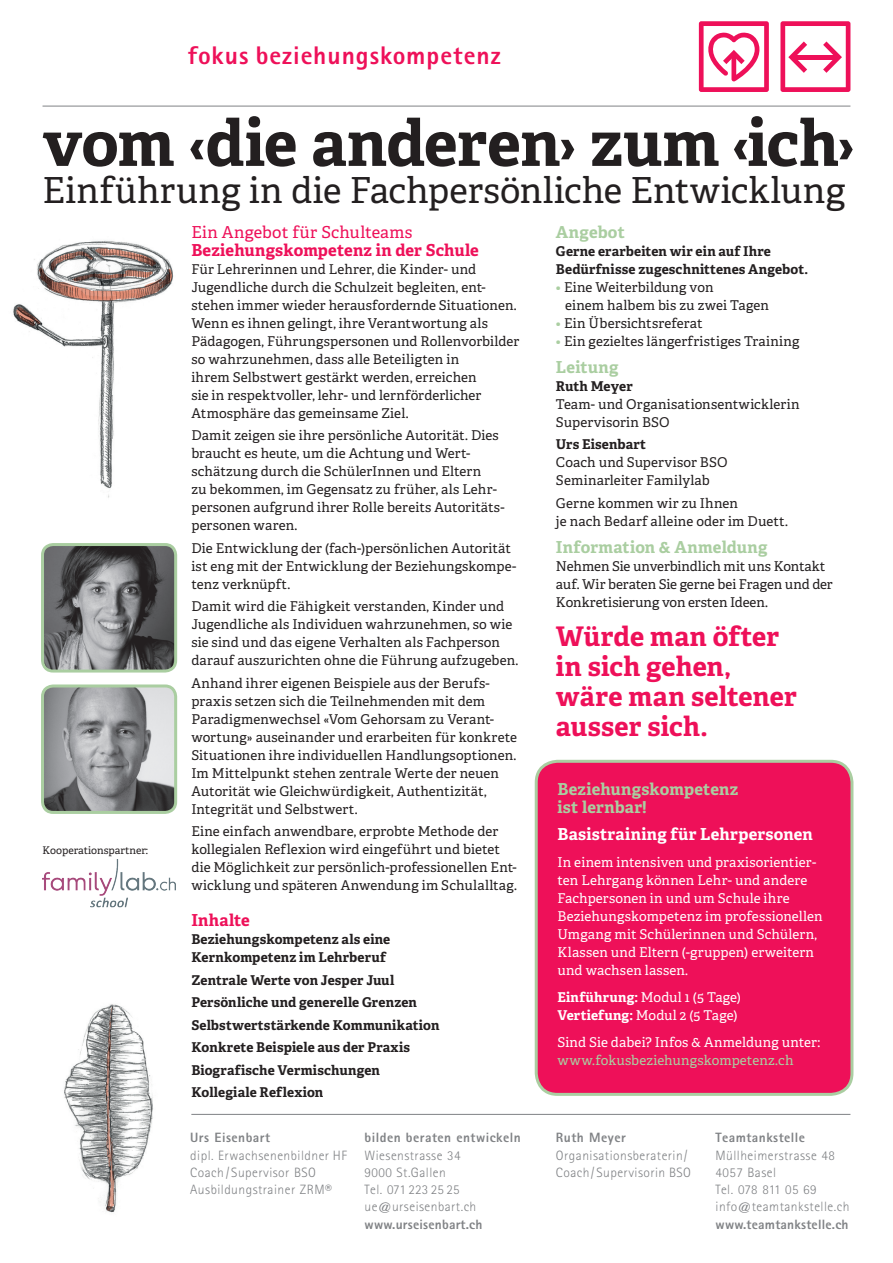
<style>
.page{position:relative;width:893px;height:1263px;background:#fff}
.page>*{position:absolute;margin:0;border:0;box-sizing:border-box;transform-origin:0 0}
.t1{font:700 63.9px "Adelle Basic";letter-spacing:-.005em;color:#231f20}
.t2{font:35.85px "Adelle Basic";letter-spacing:.005em;color:#231f20}
.t3{font:700 27px/30px "Adelle Basic";letter-spacing:.005em;color:#ee1059}
.t4{font:800 25.5px "Rotis Sans Serif";letter-spacing:.04em;color:#ee1059}
.t5{font:700 16.5px/18px "Adelle Basic";letter-spacing:.01em;color:#aacea1}
.t6{font:700 16.5px "Adelle Basic";letter-spacing:.01em;color:#ee1059}
.t7{font:700 16.5px "Adelle Basic";letter-spacing:.015em;color:#fff}
.t8{font:16.5px "Adelle Basic";letter-spacing:.015em;color:#ee1059}
.t9{font:13.5px/18px "Adelle Basic";letter-spacing:.005em;color:#231f20}
.t10{font:13.5px/18px "Adelle Basic";letter-spacing:.01em;color:#fff}
.t11{font:700 13.5px/22.5px "Adelle Basic";letter-spacing:.01em;color:#231f20}
.t12{font:300 13.5px/17.2px "Rotis Sans Serif";letter-spacing:.035em;color:#808285}
.t13{font:800 13.5px "Rotis Sans Serif";letter-spacing:.035em;color:#808285}
.t14{font:800 13.5px "Rotis Sans Serif";letter-spacing:.015em;color:#808285}
.t15{font:13.5px "Adelle Basic";letter-spacing:.01em;color:#aacea1}
.t16{font:10.5px "Adelle Basic";color:#231f20}
.s1{color:#aacea1}
.s2{font-weight:700}
</style>
<div class="page">
<img style="left:64px;top:1004px;width:129px;height:209px">
<svg style="left:780px;top:21px;width:70px;height:71px"></svg>
<svg style="left:699px;top:21px;width:70px;height:71px"></svg>
<hr style="left:191px;top:1114px;width:659px;height:1px;background:#808285">
<hr style="left:43px;top:106px;width:807px;height:1px;background:#808285">
<img style="left:45px;top:688px;width:128px;height:122px">
<div style="left:41px;top:684px;width:136px;height:130px;border:3px solid #aacea1;border-radius:11px"></div>
<img style="left:43px;top:547px;width:133px;height:124px">
<div style="left:41px;top:543px;width:136px;height:129px;border:3px solid #aacea1;border-radius:11px"></div>
<img style="left:43px;top:860px;width:133px;height:48px">
<img style="left:13px;top:240px;width:160px;height:258px">
<div style="left:536px;top:761px;width:316px;height:333px;background:#ee1059;border-radius:21px"></div>
<div style="left:535px;top:760px;width:318px;height:336px;border:3px solid #aacea1;border-radius:21px"></div>
<h3 class="t4" style="left:188px;top:39px;width:314px">fokus beziehungskompetenz</h3>
<h1 class="t1" style="left:43px;top:105px;width:814px">vom ‹die anderen› zum ‹ich›</h1>
<h2 class="t2" style="left:43px;top:170px;width:804px">Einführung in die Fachpersönliche Entwicklung</h2>
<p class="t5" style="left:556px;top:223px;width:70px">Angebot</p>
<p class="t11" style="left:556px;top:242px;width:254px;line-height:18px">Gerne erarbeiten wir ein auf Ihre<br>Bedürfnisse zugeschnittenes Angebot.</p>
<p class="t9" style="left:565px;top:278px;width:205px;text-indent:-9px"><span class="s1">•</span> Eine Weiterbildung von<br>einem halbem bis zu zwei Tagen</p>
<p class="t9" style="left:556px;top:314px;width:148px"><span class="s1">•</span> Ein Übersichtsreferat</p>
<p class="t9" style="left:556px;top:332px;width:245px"><span class="s1">•</span> Ein gezieltes längerfristiges Training</p>
<p class="t5" style="left:556px;top:358px;width:64px">Leitung</p>
<p class="t11" style="left:556px;top:375px;width:78px">Ruth Meyer</p>
<p class="t9" style="left:556px;top:395px;width:245px">Team- und Organisationsentwicklerin<br>Supervisorin BSO</p>
<p class="t11" style="left:556px;top:433px;width:92px">Urs Eisenbart</p>
<p class="t9" style="left:556px;top:453px;width:173px">Coach und Supervisor BSO<br>Seminarleiter Familylab</p>
<p class="t9" style="left:556px;top:494px;width:233px">Gerne kommen wir zu Ihnen<br>je nach Bedarf alleine oder im Duett.</p>
<p class="t5" style="left:556px;top:538px;width:213px">Information &amp; Anmeldung</p>
<p class="t9" style="left:556px;top:557px;width:278px">Nehmen Sie unverbindlich mit uns Kontakt auf. Wir beraten Sie gerne bei Fragen und der<br>Konkretisierung von ersten Ideen.</p>
<h3 class="t3" style="left:556px;top:621px;width:242px">Würde man öfter in sich gehen, wäre man seltener ausser sich.</h3>
<p class="t8" style="left:191px;top:222px;width:223px">Ein Angebot für Schulteams</p>
<p class="t6" style="left:191px;top:240px;width:289px">Beziehungskompetenz in der Schule</p>
<p class="t9" style="left:191px;top:260px;width:330px">Für Lehrerinnen und Lehrer, die Kinder- und Jugendliche durch die Schulzeit begleiten, ent-- stehen immer wieder herausfordernde Situationen.<br>Wenn es ihnen gelingt, ihre Verantwortung als Pädagogen, Führungspersonen und Rollenvorbilder so wahrzunehmen, dass alle Beteiligten in<br>ihrem Selbstwert gestärkt werden, erreichen<br>sie in respektvoller, lehr- und lernförderlicher Atmosphäre das gemeinsame Ziel.</p>
<p class="t9" style="left:191px;top:426px;width:314px">Damit zeigen sie ihre persönliche Autorität. Dies braucht es heute, um die Achtung und Wert&shy;schätzung durch die SchülerInnen und Eltern<br>zu bekommen, im Gegensatz zu früher, als Lehr&shy;personen aufgrund ihrer Rolle bereits Autoritäts&shy;personen waren.</p>
<p class="t9" style="left:191px;top:539px;width:326px">Die Entwicklung der (fach-)persönlichen Autorität ist eng mit der Entwicklung der Beziehungskompe&shy;tenz verknüpft.</p>
<p class="t9" style="left:191px;top:597px;width:329px">Damit wird die Fähigkeit verstanden, Kinder und Jugendliche als Individuen wahrzunehmen, so wie sie sind und das eigene Verhalten als Fachperson darauf auszurichten ohne die Führung aufzugeben.</p>
<p class="t9" style="left:191px;top:674px;width:327px">Anhand ihrer eigenen Beispiele aus der Berufs&shy;praxis setzen sich die Teilnehmenden mit dem Paradigmenwechsel «Vom Gehorsam zu Verant&shy;wortung» auseinander und erarbeiten für konkrete Situationen ihre individuellen Handlungsoptionen.<br>Im Mittelpunkt stehen zentrale Werte der neuen Autorität wie Gleichwürdigkeit, Authentizität, Integrität und Selbstwert.</p>
<p class="t9" style="left:191px;top:822px;width:327px">Eine einfach anwendbare, erprobte Methode der kollegialen Reflexion wird eingeführt und bietet die Möglichkeit zur persönlich-professionellen Ent&shy;wicklung und späteren Anwendung im Schulalltag.</p>
<p class="t6" style="left:191px;top:910px;width:60px">Inhalte</p>
<p class="t11" style="left:191px;top:930px;width:200px;line-height:18px">Beziehungskompetenz als eine<br>Kernkompetenz im Lehrberuf</p>
<p class="t11" style="left:191px;top:969px;width:250px">Zentrale Werte von Jesper Juul<br>Persönliche und generelle Grenzen<br>Selbstwertstärkende Kommunikation<br>Konkrete Beispiele aus der Praxis<br>Biografische Vermischungen<br>Kollegiale Reflexion</p>
<p class="t5" style="left:557px;top:781px;width:182px">Beziehungskompetenz ist lernbar!</p>
<p class="t7" style="left:557px;top:825px;width:257px">Basistraining für Lehrpersonen</p>
<p class="t10" style="left:557px;top:854px;width:267px">In einem intensiven und praxisorientier&shy;ten Lehrgang können Lehr- und andere Fachpersonen in und um Schule ihre Beziehungskompetenz im professionellen Umgang mit Schülerinnen und Schülern, Klassen und Eltern (-gruppen) erweitern und wachsen lassen.</p>
<p class="t10" style="left:557px;top:989px;width:185px"><span class="s2">Einführung:</span> Modul 1 (5 Tage)<br><span class="s2">Vertiefung:</span> Modul 2 (5 Tage)</p>
<p class="t10" style="left:557px;top:1034px;width:264px">Sind Sie dabei? Infos &amp; Anmeldung unter:</p>
<p class="t15" style="left:557px;top:1053px;width:238px">www.fokusbeziehungskompetenz.ch</p>
<p class="t16" style="left:43px;top:844px;width:107px">Kooperationspartner:</p>
<p class="t13" style="left:190px;top:1129px;width:81px">Urs Eisenbart</p>
<p class="t12" style="left:190px;top:1146px;width:158px">dipl. Erwachsenenbildner HF<br>Coach/Supervisor BSO<br>Ausbildungstrainer ZRM®</p>
<p class="t13" style="left:365px;top:1129px;width:158px">bilden beraten entwickeln</p>
<p class="t12" style="left:365px;top:1146px;width:113px">Wiesenstrasse 34<br>9000 St.Gallen<br>Tel. 071 223 25 25 ue@urseisenbart.ch</p>
<p class="t14" style="left:365px;top:1215px;width:119px">www.urseisenbart.ch</p>
<p class="t13" style="left:556px;top:1129px;width:71px">Ruth Meyer</p>
<p class="t12" style="left:556px;top:1146px;width:137px">Organisationsberaterin/<br>Coach/Supervisorin BSO</p>
<p class="t13" style="left:715px;top:1129px;width:91px">Teamtankstelle</p>
<p class="t12" style="left:715px;top:1146px;width:135px">Müllheimerstrasse 48<br>4057 Basel<br>Tel. 078 811 05 69 info@teamtankstelle.ch</p>
<p class="t14" style="left:715px;top:1215px;width:135px">www.teamtankstelle.ch</p>
</div>
